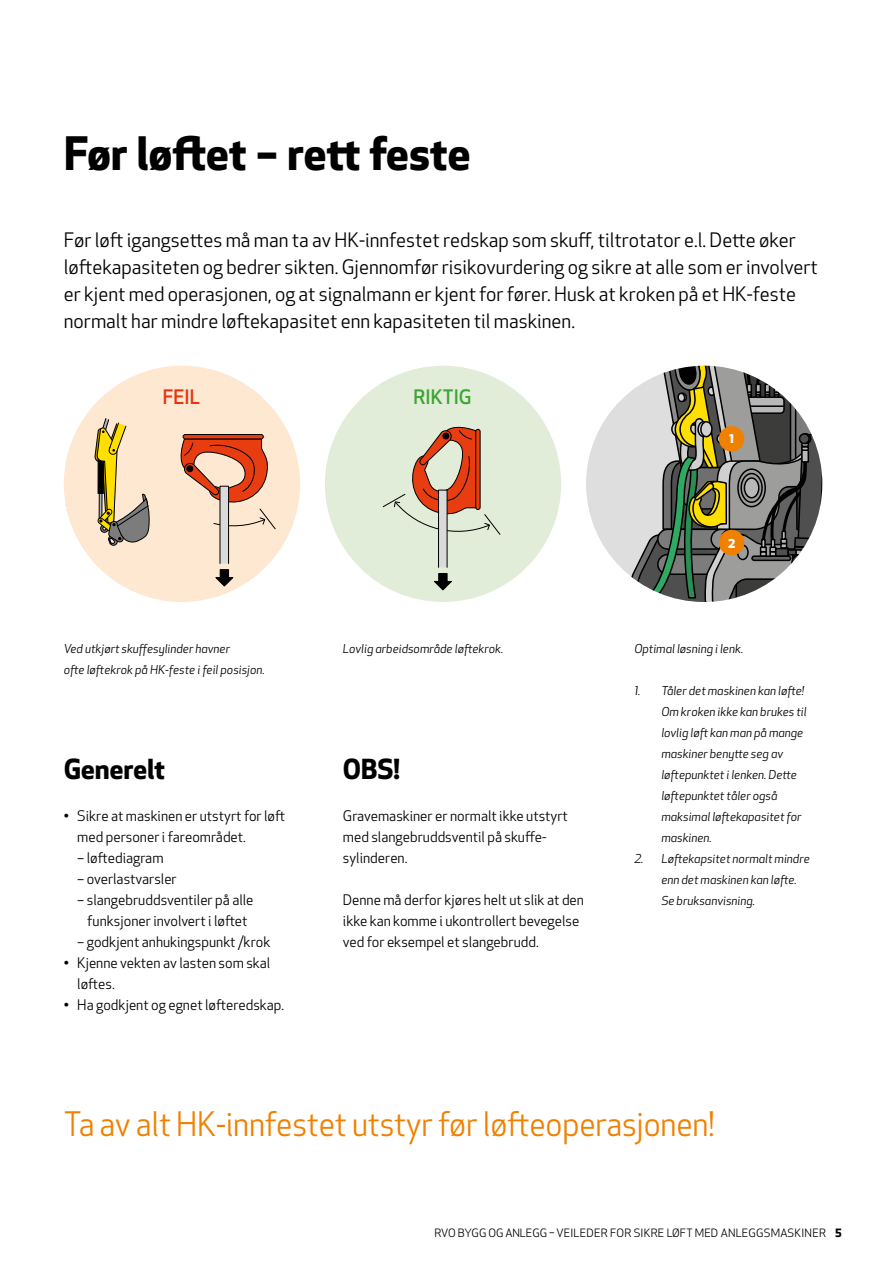
<style>
.page{position:relative;width:893px;height:1263px;background:#fff}
.page>*{position:absolute;margin:0;border:0;box-sizing:border-box;transform-origin:0 0}
.t1{font:700 45px "Apex New";color:#000}
.t2{font:33px "Apex New";letter-spacing:-.005em;color:#f08100}
.t3{font:700 27px "Apex New";color:#000}
.t4{font:19.5px/27px "Apex New";color:#000}
.t5{font:500 19.5px "Apex New";color:#3fa535}
.t6{font:500 19.5px "Apex New";color:#e63312}
.t7{font:14.25px/21px "Apex New";color:#000}
.t8{font:700 14.25px "Apex New";color:#fff}
.t9{font:italic 12px/21px "Apex New";color:#000}
.t10{font:11.25px "Apex New";letter-spacing:.02em;color:#000}
.s1{font-weight:700}
</style>
<div class="page">
<div style="left:64px;top:366px;width:236px;height:236px;background:#fee8d2;border-radius:50%"></div>
<svg style="left:94px;top:418px;width:56px;height:128px"></svg>
<svg style="left:64px;top:498px;width:5px;height:20px"></svg>
<div style="left:183px;top:434px;width:80px;height:5px;background:#e73d11;border-radius:2px"></div>
<div style="left:183px;top:434px;width:81px;height:5px;border:1px solid #000;border-radius:2px"></div>
<svg style="left:180px;top:438px;width:96px;height:92px"></svg>
<div style="left:220px;top:486px;width:9px;height:78px;background:#dadada;border:1px solid #000"></div>
<svg style="left:215px;top:569px;width:19px;height:18px"></svg>
<svg style="left:111px;top:578px;width:25px;height:15px"></svg>
<div style="left:71px;top:579px;width:17px;height:17px;border:1px solid #000;border-radius:50%"></div>
<div style="left:73px;top:578px;width:16px;height:17px;background:#fff;border-radius:50%"></div>
<div style="left:73px;top:578px;width:16px;height:17px;border:1px solid #000;border-radius:50%"></div>
<div style="left:325px;top:366px;width:236px;height:236px;background:#e2edd9;border-radius:50%"></div>
<div style="left:586px;top:366px;width:236px;height:236px;background:#dedede;border-radius:50%"></div>
<svg style="left:627px;top:366px;width:195px;height:236px"></svg>
<div style="left:719px;top:426px;width:25px;height:26px;background:#f08100;border-radius:50%"></div>
<div style="left:719px;top:530px;width:25px;height:25px;background:#f08100;border-radius:50%"></div>
<svg style="left:382px;top:426px;width:119px;height:113px"></svg>
<div style="left:438px;top:490px;width:9px;height:78px;background:#dadada;border:1px solid #000"></div>
<svg style="left:434px;top:573px;width:18px;height:18px"></svg>
<h1 class="t1" style="left:64px;top:121px;width:408px">Før løftet – rett feste</h1>
<p class="t4" style="left:64px;top:227px;width:755px">Før løft igangsettes må man ta av HK-innfestet redskap som skuff, tiltrotator e.l. Dette øker løftekapasiteten og bedrer sikten. Gjennomfør risikovurdering og sikre at alle som er involvert er kjent med operasjonen, og at signalmann er kjent for fører. Husk at kroken på et HK-feste normalt har mindre løftekapasitet enn kapasiteten til maskinen.</p>
<h3 class="t6" style="left:163px;top:384px;width:39px">FEIL</h3>
<h3 class="t5" style="left:413px;top:384px;width:60px">RIKTIG</h3>
<p class="t9" style="left:64px;top:638px;width:202px">Ved utkjørt skuffesylinder havner<br>ofte løftekrok på HK-feste i feil posisjon.</p>
<p class="t9" style="left:343px;top:638px;width:162px">Lovlig arbeidsområde løftekrok.</p>
<h3 class="t3" style="left:64px;top:749px;width:103px">Generelt</h3>
<p class="t7" style="left:77px;top:805px;width:209px;text-indent:-13px">• Sikre at maskinen er utstyrt for løft med personer i fareområdet.</p>
<p class="t7" style="left:77px;top:847px;width:88px">– løftediagram</p>
<p class="t7" style="left:77px;top:868px;width:101px">– overlastvarsler</p>
<p class="t7" style="left:77px;top:889px;width:178px;text-align:center">– slangebruddsventiler på alle funksjoner involvert i løftet</p>
<p class="t7" style="left:77px;top:931px;width:195px">– godkjent anhukingspunkt /krok</p>
<p class="t7" style="left:77px;top:952px;width:194px;text-indent:-13px">• Kjenne vekten av lasten som skal løftes.</p>
<p class="t7" style="left:64px;top:994px;width:222px">• Ha godkjent og egnet løfteredskap.</p>
<h3 class="t3" style="left:343px;top:749px;width:59px">OBS!</h3>
<p class="t7" style="left:343px;top:805px;width:227px">Gravemaskiner er normalt ikke utstyrt med slangebruddsventil på skuffe&shy;sylinderen.</p>
<p class="t7" style="left:343px;top:889px;width:243px">Denne må derfor kjøres helt ut slik at den ikke kan komme i ukontrollert bevegelse ved for eksempel et slangebrudd.</p>
<p class="t8" style="left:729px;top:427px;width:7px">1</p>
<p class="t8" style="left:728px;top:532px;width:9px">2</p>
<p class="t9" style="left:634px;top:638px;width:111px">Optimal løsning i lenk.</p>
<p class="t9" style="left:661px;top:680px;width:147px;text-indent:-27px">1. Tåler det maskinen kan løfte!<br>Om kroken ikke kan brukes til lovlig løft kan man på mange maskiner benytte seg av løftepunktet i lenken. Dette løftepunktet tåler også maksimal løftekapasitet for maskinen.</p>
<p class="t9" style="left:661px;top:848px;width:150px;text-indent:-27px">2. Løftekapsitet normalt mindre enn det maskinen kan løfte.<br>Se bruksanvisning.</p>
<h2 class="t2" style="left:64px;top:1103px;width:652px">Ta av alt HK-innfestet utstyr før løfteoperasjonen!</h2>
<p class="t10" style="left:434px;top:1226px;width:409px">RVO BYGG OG ANLEGG – VEILEDER FOR SIKRE LØFT MED ANLEGGSMASKINER <span class="s1">5</span></p>
</div>
